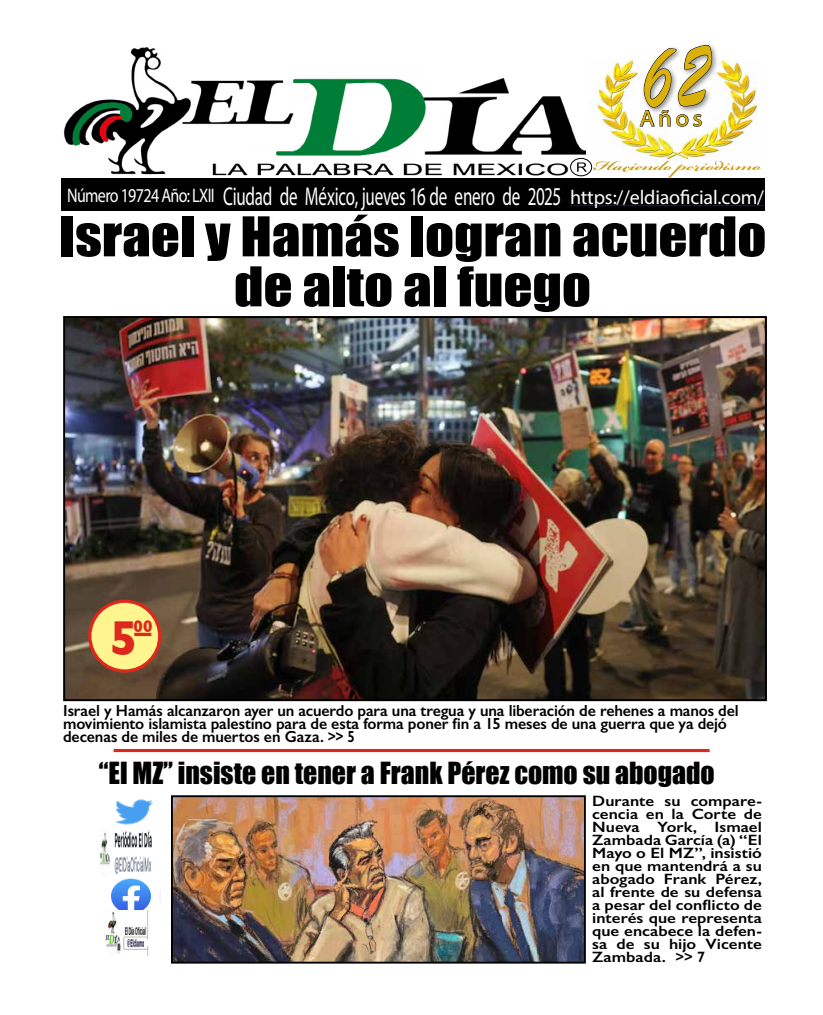
<style>
.page{position:relative;width:823px;height:1015px;background:#fff}
.page>*{position:absolute;margin:0;border:0;box-sizing:border-box;transform-origin:0 0}
.t1{font:98px "Brush Script";color:#dab00b;scale:.7 1}
.t2{font:50.6px/50px "Impact";color:#000;text-align:center;scale:1.12 1}
.t3{font:700 50px "Gill Sans";color:#dd291d;scale:.93 1}
.t4{font:28px "Impact";color:#000}
.t5{font:25.8px "Myriad Pro";letter-spacing:-.015em;color:#fff;scale:.66 1}
.t6{font:23px "Myriad Pro";color:#dab00b;scale:1.06 1}
.t7{font:20px "Myriad Pro";letter-spacing:-.01em;color:#fff}
.t8{font:700 17px "Gill Sans";color:#dd291d;scale:.93 1}
.t9{font:600 16.1px/13px "Gill Sans";letter-spacing:-.01em;color:#000}
.t10{font:600 15px/13px "Gill Sans";color:#000;text-align:justify;scale:1.13 1}
.s1{font-size:19.7px}
</style>
<div class="page">
<img style="left:66px;top:319px;width:697px;height:379px">
<div style="left:63px;top:316px;width:703px;height:385px;border:2px solid #000"></div>
<img style="left:62px;top:47px;width:523px;height:132px">
<div style="left:61px;top:179px;width:702px;height:32px;background:#000"></div>
<img style="left:588px;top:59px;width:174px;height:115px">
<svg style="left:593px;top:161px;width:168px;height:17px"></svg>
<div style="left:640px;top:42px;width:78px;height:72px;background:#000;opacity:.5"></div>
<svg style="left:639px;top:45px;width:72px;height:90px"></svg>
<div style="left:569px;top:158px;width:22px;height:18px;border:1px solid #000;border-radius:50%"></div>
<svg style="left:576px;top:162px;width:10px;height:10px"></svg>
<hr style="left:114px;top:749px;width:595px;height:3px;background:#dd291d">
<img style="left:115px;top:799px;width:38px;height:32px">
<img style="left:99px;top:831px;width:53px;height:44px">
<img style="left:111px;top:878px;width:49px;height:33px">
<img style="left:105px;top:911px;width:44px;height:45px">
<hr style="left:569px;top:205px;width:194px;height:1px;background:#00f">
<img style="left:174px;top:798px;width:408px;height:162px">
<div style="left:171px;top:795px;width:414px;height:168px;border:2px solid #000"></div>
<div style="left:90px;top:601px;width:70px;height:70px;background:#fff58f;border-radius:50%"></div>
<div style="left:88px;top:599px;width:73px;height:74px;border:3px solid #dd291d;border-radius:50%"></div>
<hr style="left:134px;top:633px;width:17px;height:3px;background:#dd291d">
<h1 class="t1" style="left:643px;top:11px;width:94px">62</h1>
<h3 class="t6" style="left:639px;top:104px;width:61px">Años</h3>
<h3 class="t5" style="left:67px;top:181px;width:749px"><span class="s1">Número 19724 Año: LXII</span> Ciudad de México, jueves 16 de enero de 2025</h3>
<h3 class="t7" style="left:569px;top:184px;width:195px">https://eldiaoficial.com/</h3>
<h2 class="t2" style="left:59px;top:210px;width:633px">Israel y Hamás logran acuerdo de alto al fuego</h2>
<h3 class="t3" style="left:110px;top:599px;width:31px">5</h3>
<p class="t8" style="left:133px;top:612px;width:22px">00</p>
<p class="t9" style="left:63px;top:704px;width:676px">Israel y Hamás alcanzaron ayer un acuerdo para una tregua y una liberación de rehenes a manos del movimiento islamista palestino para de esta forma poner fin a 15 meses de una guerra que ya dejó decenas de miles de muertos en Gaza. &gt;&gt; 5</p>
<h3 class="t4" style="left:99px;top:751px;width:617px">“El MZ” insiste en tener a Frank Pérez como su abogado</h3>
<p class="t10" style="left:591px;top:794px;width:152px">Durante su compare&shy;cencia en la Corte de Nueva York, Ismael Zambada García (a) “El Mayo o El MZ”, insistió en que mantendrá a su abogado Frank Pérez, al frente de su defensa a pesar del conflicto de interés que representa que encabece la defen&shy;sa de su hijo Vicente Zambada. &gt;&gt; 7</p>
</div>
